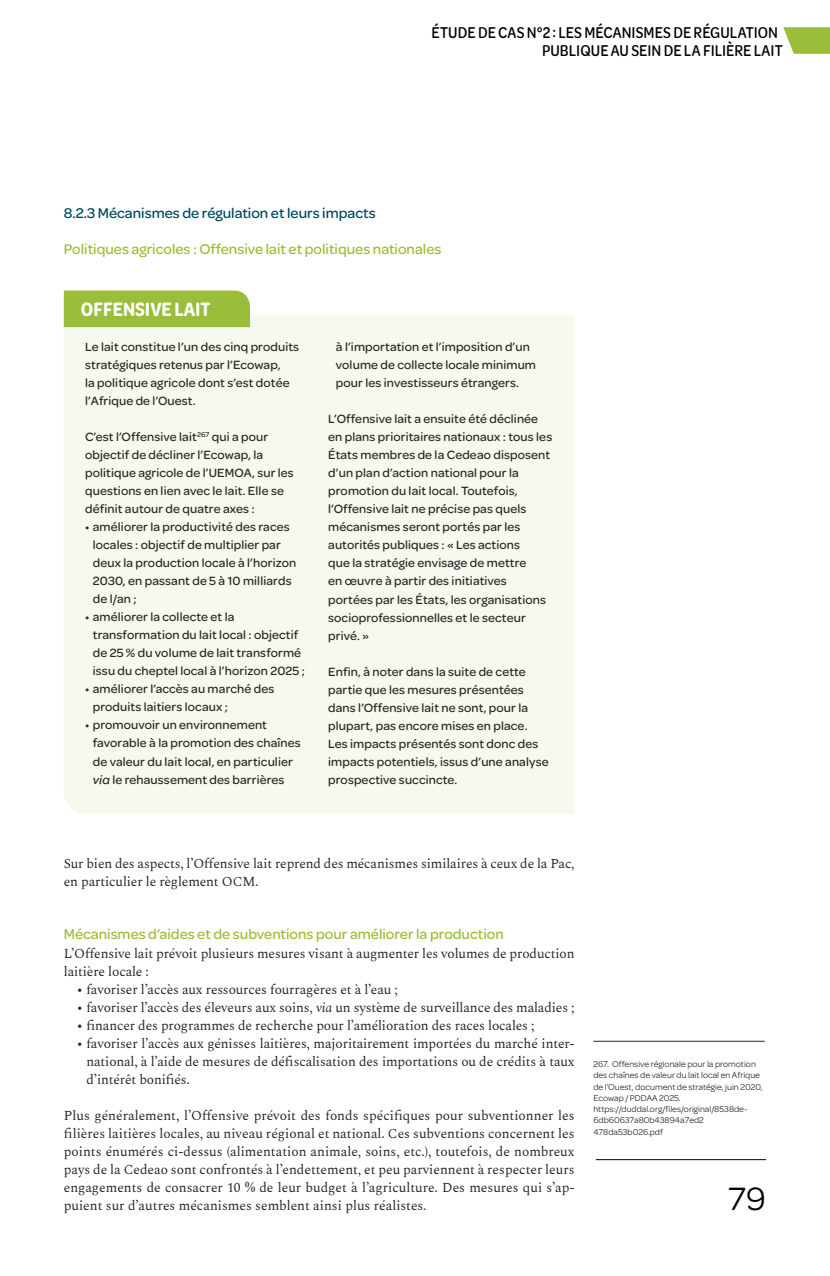
<style>
.page{position:relative;width:830px;height:1276px;background:#fff}
.page>*{position:absolute;margin:0;border:0;box-sizing:border-box;transform-origin:0 0}
.t1{font:34.5px "Omnes";color:#000}
.t2{font:600 21px "Omnes Cond";color:#fff}
.t3{font:500 16.5px/17.2px "Omnes Cond";color:#000;text-align:right}
.t4{font:500 15px "Omnes";color:#9abe39}
.t5{font:500 15px "Omnes";color:#00475e}
.t6{font:13.5px/18px "Spectral";letter-spacing:-.01em;color:#282827}
.t7{font:500 12.75px/18px "Omnes";letter-spacing:.01em;color:#282827}
.t8{font:9px/11.2px "Omnes";color:#282827}
.s1{font-family:"Omnes Med";font-weight:400;font-style:italic}
.s2{font-style:italic}
</style>
<div class="page">
<hr style="left:595px;top:1159px;width:170px;height:1px;background:#000">
<svg style="left:783px;top:27px;width:46px;height:27px"></svg>
<div style="left:64px;top:315px;width:510px;height:498px;background:#f6f9ee"></div>
<div style="left:64px;top:290px;width:186px;height:37px;background:#9abe39"></div>
<hr style="left:593px;top:1041px;width:171px;height:1px;background:#282827">
<p class="t3" style="left:431px;top:23px;width:352px">ÉTUDE DE CAS N°2 : LES MÉCANISMES DE RÉGULATION<br>PUBLIQUE AU SEIN DE LA FILIÈRE LAIT</p>
<p class="t5" style="left:64px;top:203px;width:313px">8.2.3 Mécanismes de régulation et leurs impacts</p>
<p class="t4" style="left:64px;top:239px;width:379px">Politiques agricoles : Offensive lait et politiques nationales</p>
<h2 class="t2" style="left:81px;top:295px;width:131px">OFFENSIVE LAIT</h2>
<p class="t7" style="left:85px;top:337px;width:215px">Le lait constitue l’un des cinq produits stratégiques retenus par l’Ecowap,<br>la politique agricole dont s’est dotée l’Afrique de l’Ouest.</p>
<p class="t7" style="left:85px;top:427px;width:210px">C’est l’Offensive lait<sup>267</sup> qui a pour objectif de décliner l’Ecowap, la politique agricole de l’UEMOA, sur les questions en lien avec le lait. Elle se définit autour de quatre axes :</p>
<p class="t7" style="left:93px;top:517px;width:205px;text-indent:-8px">• améliorer la productivité des races locales : objectif de multiplier par deux la production locale à l’horizon<br>2030, en passant de 5 à 10 milliards de l/an ;</p>
<p class="t7" style="left:93px;top:607px;width:213px;text-indent:-8px">• améliorer la collecte et la transformation du lait local : objectif de 25 % du volume de lait transformé issu du cheptel local à l’horizon 2025 ;</p>
<p class="t7" style="left:93px;top:679px;width:183px;text-indent:-8px">• améliorer l’accès au marché des produits laitiers locaux ;</p>
<p class="t7" style="left:93px;top:715px;width:209px;text-indent:-8px">• promouvoir un environnement favorable à la promotion des chaînes de valeur du lait local, en particulier <span class="s1">via</span> le rehaussement des barrières</p>
<p class="t7" style="left:336px;top:337px;width:201px">à l’importation et l’imposition d’un volume de collecte locale minimum pour les investisseurs étrangers.</p>
<p class="t7" style="left:328px;top:409px;width:225px">L’Offensive lait a ensuite été déclinée en plans prioritaires nationaux : tous les États membres de la Cedeao disposent d’un plan d’action national pour la promotion du lait local. Toutefois, l’Offensive lait ne précise pas quels mécanismes seront portés par les autorités publiques : « Les actions<br>que la stratégie envisage de mettre<br>en œuvre à partir des initiatives portées par les États, les organisations socioprofessionnelles et le secteur privé. »</p>
<p class="t7" style="left:328px;top:661px;width:222px">Enfin, à noter dans la suite de cette partie que les mesures présentées dans l’Offensive lait ne sont, pour la plupart, pas encore mises en place.<br>Les impacts présentés sont donc des impacts potentiels, issus d’une analyse prospective succincte.</p>
<p class="t6" style="left:64px;top:855px;width:512px">Sur bien des aspects, l’Offensive lait reprend des mécanismes similaires à ceux de la Pac, en particulier le règlement OCM.</p>
<p class="t4" style="left:64px;top:923px;width:441px">Mécanismes d’aides et de subventions pour améliorer la production</p>
<p class="t6" style="left:64px;top:945px;width:512px">L’Offensive lait prévoit plusieurs mesures visant à augmenter les volumes de production laitière locale :</p>
<p class="t6" style="left:77px;top:981px;width:323px">• favoriser l’accès aux ressources fourragères et à l’eau ;</p>
<p class="t6" style="left:77px;top:999px;width:499px">• favoriser l’accès des éleveurs aux soins, <span class="s2">via</span> un système de surveillance des maladies ;</p>
<p class="t6" style="left:77px;top:1017px;width:459px">• financer des programmes de recherche pour l’amélioration des races locales ;</p>
<p class="t6" style="left:86px;top:1035px;width:489px;text-align:justify;text-indent:-10px">• favoriser l’accès aux génisses laitières, majoritairement importées du marché inter&shy;national, à l’aide de mesures de défiscalisation des importations ou de crédits à taux d’intérêt bonifiés.</p>
<p class="t6" style="left:64px;top:1107px;width:512px;text-align:justify">Plus généralement, l’Offensive prévoit des fonds spécifiques pour subventionner les filières laitières locales, au niveau régional et national. Ces subventions concernent les points énumérés ci-dessus (alimentation animale, soins, etc.), toutefois, de nombreux pays de la Cedeao sont confrontés à l’endettement, et peu parviennent à respecter leurs engagements de consacrer 10 % de leur budget à l’agriculture. Des mesures qui s’ap&shy;puient sur d’autres mécanismes semblent ainsi plus réalistes.</p>
<p class="t8" style="left:593px;top:1058px;width:171px">267. Offensive régionale pour la promotion des chaînes de valeur du lait local en Afrique de l’Ouest, document de stratégie, juin 2020, Ecowap / PDDAA 2025. https://duddal.org/files/original/8538de-6db60637a80b43894a7ed2<br>478da53b026.pdf</p>
<h1 class="t1" style="left:727px;top:1175px;width:40px">79</h1>
</div>
